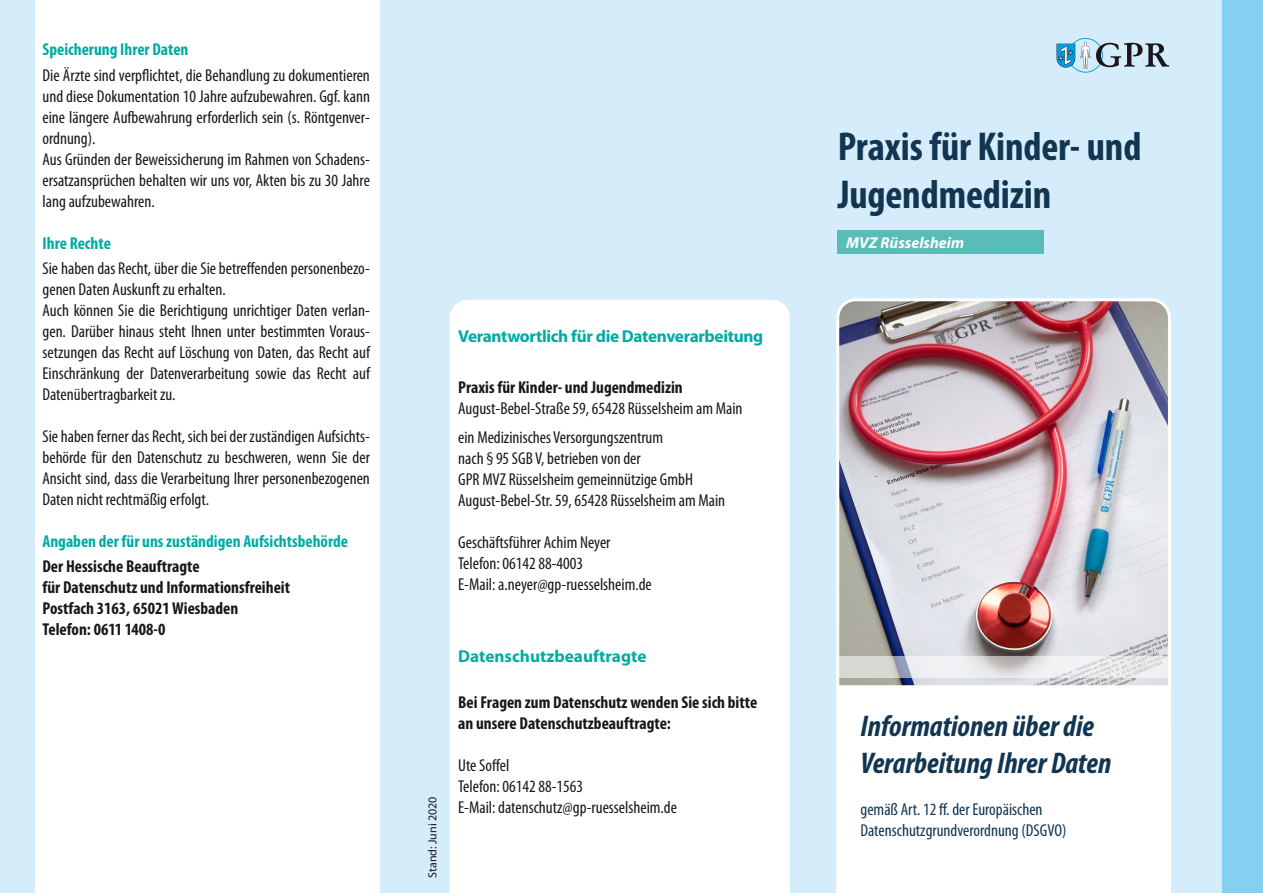
<style>
.page{position:relative;width:1263px;height:893px;background:#fff}
.page>*{position:absolute;margin:0;border:0;box-sizing:border-box;transform-origin:0 0}
.t1{font:700 condensed 40.5px/48px "Myriad Pro";letter-spacing:-.005em;color:#123651}
.t2{font:italic 700 condensed 30px/37.5px "Myriad Pro";color:#123651}
.t3{font:condensed 17.25px/21px "Myriad Pro";color:#1a171c}
.t4{font:700 condensed 17.25px/21px "Myriad Pro";color:#1a171c}
.t5{font:700 condensed 17.25px "Myriad Pro";color:#00aba4}
.t6{font:condensed 17.25px/21px "Myriad Pro";color:#123651}
.t7{font:700 17.25px "Myriad Pro";letter-spacing:-.02em;color:#00aba4}
.t8{font:700 17.25px "Myriad Pro";color:#00aba4}
.t9{font:italic 700 15.75px "Myriad Pro";color:#fff}
.t10{font:12px "Myriad Pro";color:#1a171c}
</style>
<div class="page">
<div style="left:1221px;top:0;width:42px;height:893px;background:#85d0f0"></div>
<div style="left:0;top:0;width:1222px;height:893px;background:#d5edfa"></div>
<div style="left:35px;top:0;width:344px;height:893px;background:#fff"></div>
<div style="left:450px;top:300px;width:340px;height:593px;background:#fff"></div>
<svg style="left:1056px;top:38px;width:113px;height:35px"></svg>
<div style="left:838px;top:231px;width:206px;height:23px;background:#5abcb7"></div>
<img style="left:840px;top:302px;width:327px;height:383px">
<div style="left:836px;top:298px;width:335px;height:444px;border:3px solid #fff;border-radius:18px"></div>
<div style="left:836px;top:685px;width:335px;height:208px;background:#fff"></div>
<svg style="left:838px;top:657px;width:331px;height:21px;background:#e0e0e2"></svg>
<p class="t5" style="left:43px;top:39px;width:147px">Speicherung Ihrer Daten</p>
<p class="t3" style="left:43px;top:64px;width:329px">Die Ärzte sind verpflichtet, die Behandlung zu dokumentieren und diese Dokumentation 10 Jahre aufzubewahren. Ggf. kann eine längere Aufbewahrung erforderlich sein (s. Röntgenver&shy;ordnung).<br>Aus Gründen der Beweissicherung im Rahmen von Schadens&shy;ersatzansprüchen behalten wir uns vor, Akten bis zu 30 Jahre lang aufzubewahren.</p>
<p class="t5" style="left:43px;top:232px;width:70px">Ihre Rechte</p>
<p class="t3" style="left:43px;top:258px;width:329px">Sie haben das Recht, über die Sie betreffenden personenbezo&shy;genen Daten Auskunft zu erhalten.<br>Auch können Sie die Berichtigung unrichtiger Daten verlan&shy;gen. Darüber hinaus steht Ihnen unter bestimmten Voraus&shy;setzungen das Recht auf Löschung von Daten, das Recht auf Einschränkung der Datenverarbeitung sowie das Recht auf Datenübertragbarkeit zu.</p>
<p class="t3" style="left:43px;top:425px;width:329px;text-align:justify">Sie haben ferner das Recht, sich bei der zuständigen Aufsichts&shy;behörde für den Datenschutz zu beschweren, wenn Sie der Ansicht sind, dass die Verarbeitung Ihrer personenbezogenen Daten nicht rechtmäßig erfolgt.</p>
<p class="t5" style="left:43px;top:530px;width:307px">Angaben der für uns zuständigen Aufsichtsbehörde</p>
<p class="t4" style="left:43px;top:556px;width:249px">Der Hessische Beauftragte<br>für Datenschutz und Informationsfreiheit<br>Postfach 3163, 65021 Wiesbaden<br>Telefon: 0611 1408-0</p>
<p class="t7" style="left:458px;top:325px;width:307px">Verantwortlich für die Datenverarbeitung</p>
<p class="t4" style="left:458px;top:376px;width:226px">Praxis für Kinder- und Jugendmedizin</p>
<p class="t3" style="left:458px;top:393px;width:286px;line-height:29.5px">August-Bebel-Straße 59, 65428 Rüsselsheim am Main ein Medizinisches Versorgungszentrum</p>
<p class="t3" style="left:458px;top:448px;width:268px">nach § 95 SGB V, betrieben von der<br>GPR MVZ Rüsselsheim gemeinnützige GmbH<br>August-Bebel-Str. 59, 65428 Rüsselsheim am Main</p>
<p class="t3" style="left:458px;top:532px;width:195px">Geschäftsführer Achim Neyer<br>Telefon: 06142 88-4003<br>E-Mail: a.neyer@gp-ruesselsheim.de</p>
<p class="t10" style="left:425px;top:878px;width:83px;rotate:-90deg">Stand: Juni 2020</p>
<p class="t8" style="left:458px;top:645px;width:190px">Datenschutzbeauftragte</p>
<p class="t4" style="left:458px;top:691px;width:301px">Bei Fragen zum Datenschutz wenden Sie sich bitte an unsere Datenschutzbeauftragte:</p>
<p class="t3" style="left:458px;top:754px;width:220px">Ute Soffel<br>Telefon: 06142 88-1563<br>E-Mail: datenschutz@gp-ruesselsheim.de</p>
<h1 class="t1" style="left:838px;top:121px;width:305px">Praxis für Kinder- und<br>Jugendmedizin</h1>
<p class="t9" style="left:846px;top:233px;width:119px">MVZ Rüsselsheim</p>
<h2 class="t2" style="left:860px;top:706px;width:252px">Informationen über die<br>Verarbeitung Ihrer Daten</h2>
<p class="t6" style="left:860px;top:799px;width:207px">gemäß Art. 12 ff. der Europäischen<br>Datenschutzgrundverordnung (DSGVO)</p>
</div>
